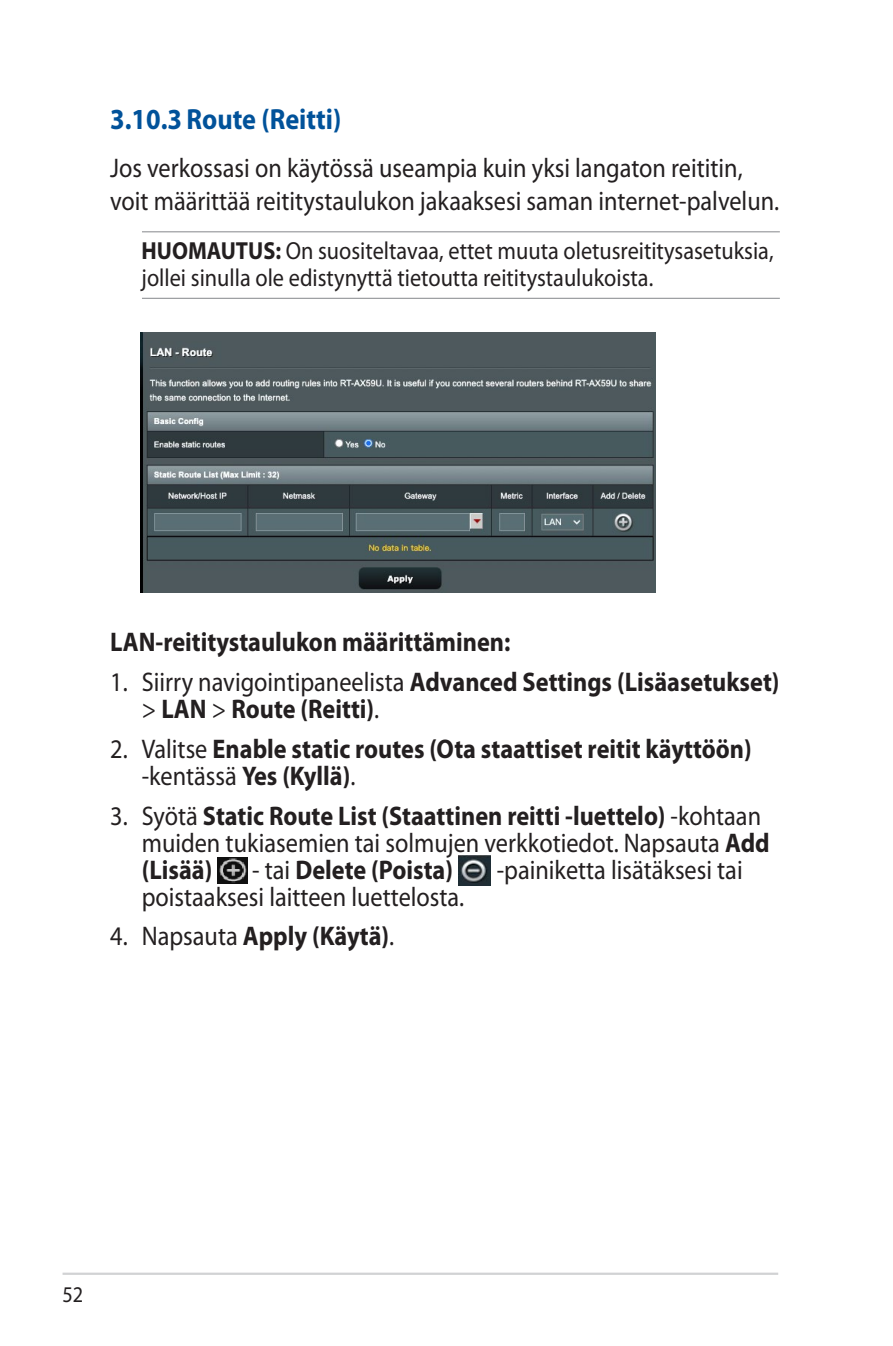
<style>
.page{position:relative;width:893px;height:1346px;background:#fff}
.page>*{position:absolute;margin:0;border:0;box-sizing:border-box;transform-origin:0 0}
.t1{font:700 29.25px "Myriad Pro";color:#01529a;scale:.9 1}
.t2{font:27px/27px "Myriad Pro";color:#231f20;scale:.9 1}
.t3{font:700 27px/27px "Myriad Pro";color:#231f20;scale:.9 1}
.t4{font:24.75px/27px "Myriad Pro";color:#231f20;scale:.9 1}
.t5{font:22.5px "Myriad Pro";color:#231f20;scale:.9 1}
.s1{font-weight:700}
.s2{font-weight:400}
</style>
<div class="page">
<hr style="left:63px;top:1272px;width:715px;height:3px;background:#d1d2d4">
<hr style="left:142px;top:231px;width:638px;height:1px;background:#939598">
<hr style="left:142px;top:298px;width:638px;height:1px;background:#939598">
<img style="left:217px;top:857px;width:30px;height:26px">
<img style="left:458px;top:855px;width:32px;height:30px">
<img style="left:140px;top:332px;width:515px;height:261px">
<p class="t1" style="left:110px;top:103px;width:258px">3.10.3 Route (Reitti)</p>
<p class="t2" style="left:110px;top:153px;width:745px;line-height:32.4px">Jos verkossasi on käytössä useampia kuin yksi langaton reititin, voit määrittää reititystaulukon jakaaksesi saman internet-palvelun.</p>
<p class="t4" style="left:142px;top:238px;width:704px"><span class="s1">HUOMAUTUS:</span> On suositeltavaa, ettet muuta oletusreititysasetuksia, jollei sinulla ole edistynyttä tietoutta reititystaulukoista.</p>
<p class="t3" style="left:110px;top:629px;width:446px">LAN-reititystaulukon määrittäminen:</p>
<p class="t3" style="left:142px;top:669px;width:710px;text-indent:-31px"><span class="s2">1. Siirry navigointipaneelista</span> Advanced Settings (Lisäasetukset) <span class="s2">&gt;</span> LAN <span class="s2">&gt;</span> Route (Reitti)<span class="s2">.</span></p>
<p class="t3" style="left:142px;top:735px;width:679px;text-indent:-31px"><span class="s2">2. Valitse</span> Enable static routes (Ota staattiset reitit käyttöön) <span class="s2">-kentässä</span> Yes (Kyllä)<span class="s2">.</span></p>
<p class="t2" style="left:142px;top:802px;width:699px;text-indent:-31px">3. Syötä <span class="s1">Static Route List (Staattinen reitti -luettelo)</span> -kohtaan muiden tukiasemien tai solmujen verkkotiedot. Napsauta <span class="s1">Add (Lisää)</span></p>
<p class="t3" style="left:252px;top:856px;width:225px"><span class="s2">- tai</span> Delete (Poista)</p>
<p class="t2" style="left:497px;top:856px;width:275px">-painiketta lisätäksesi tai</p>
<p class="t2" style="left:142px;top:883px;width:360px">poistaaksesi laitteen luettelosta.</p>
<p class="t3" style="left:110px;top:923px;width:317px"><span class="s2">4. Napsauta</span> Apply (Käytä)<span class="s2">.</span></p>
<p class="t5" style="left:63px;top:1282px;width:25px">52</p>
</div>
